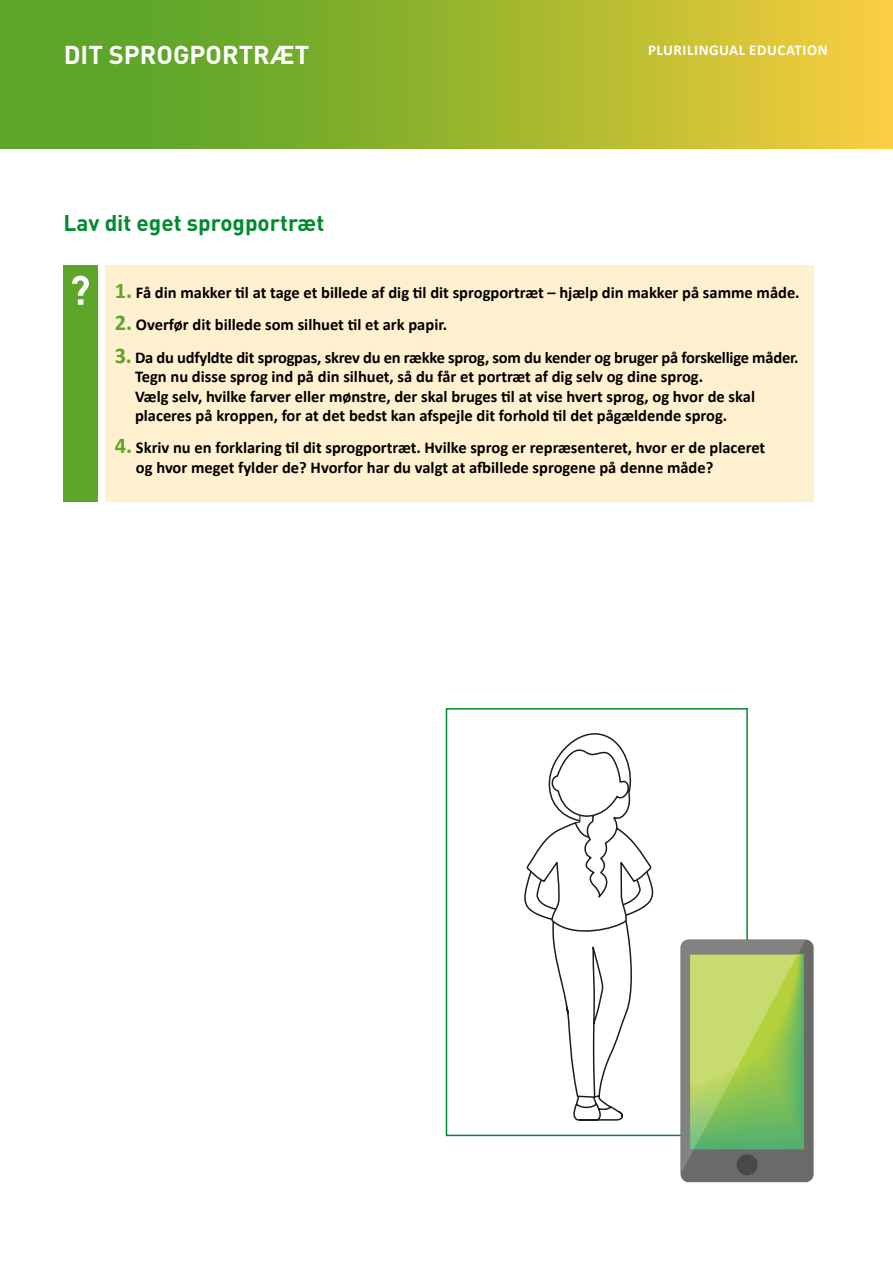
<style>
.page{position:relative;width:893px;height:1263px;background:#fff}
.page>*{position:absolute;margin:0;border:0;box-sizing:border-box;transform-origin:0 0}
.Elevark{font:700 25.5px "DIN";color:#fff}
.Overskrift{font:700 22.5px "DIN";color:#008b30}
.Spørgsmål{font:700 16.5px/19.5px "Calibri";color:#000}
.t1{font:700 15px "Calibri";letter-spacing:.04em;color:#fff}
.s1{font-size:22.5px;color:#5da62a}
</style>
<div class="page">
<svg style="left:0;top:0;width:893px;height:149px;background:#9ab52f"></svg>
<div style="left:446px;top:708px;width:302px;height:428px;border:2px solid #008b30"></div>
<div style="left:105px;top:266px;width:709px;height:236px;background:#fff0cf"></div>
<div style="left:64px;top:266px;width:34px;height:236px;background:#5da62a"></div>
<svg style="left:72px;top:276px;width:17px;height:29px"></svg>
<div style="left:681px;top:939px;width:133px;height:243px;background:#6a6a69;border-radius:8px"></div>
<svg style="left:681px;top:939px;width:125px;height:235px;background:#96b867"></svg>
<div style="left:737px;top:1154px;width:21px;height:21px;background:#494948;border-radius:50%"></div>
<svg style="left:524px;top:733px;width:131px;height:404px"></svg>
<p class="Elevark" style="left:64px;top:38px;width:247px">DIT SPROGPORTRÆT</p>
<p class="Overskrift" style="left:63px;top:208px;width:262px">Lav dit eget sprogportræt</p>
<p class="t1" style="left:648px;top:39px;width:181px">PLURILINGUAL EDUCATION</p>
<p class="Spørgsmål" style="left:115px;top:282px;width:686px"><span class="s1">1.</span> Få din makker til at tage et billede af dig til dit sprogportræt – hjælp din makker på samme måde.</p>
<p class="Spørgsmål" style="left:115px;top:315px;width:334px"><span class="s1">2.</span> Overfør dit billede som silhuet til et ark papir.</p>
<p class="Spørgsmål" style="left:135px;top:347px;width:665px;text-indent:-20px"><span class="s1">3.</span> Da du udfyldte dit sprogpas, skrev du en række sprog, som du kender og bruger på forskellige måder.<br>Tegn nu disse sprog ind på din silhuet, så du får et portræt af dig selv og dine sprog.<br>Vælg selv, hvilke farver eller mønstre, der skal bruges til at vise hvert sprog, og hvor de skal placeres på kroppen, for at det bedst kan afspejle dit forhold til det pågældende sprog.</p>
<p class="Spørgsmål" style="left:136px;top:438px;width:631px;text-indent:-21px"><span class="s1">4.</span> Skriv nu en forklaring til dit sprogportræt. Hvilke sprog er repræsenteret, hvor er de placeret og hvor meget fylder de? Hvorfor har du valgt at afbillede sprogene på denne måde?</p>
</div>
